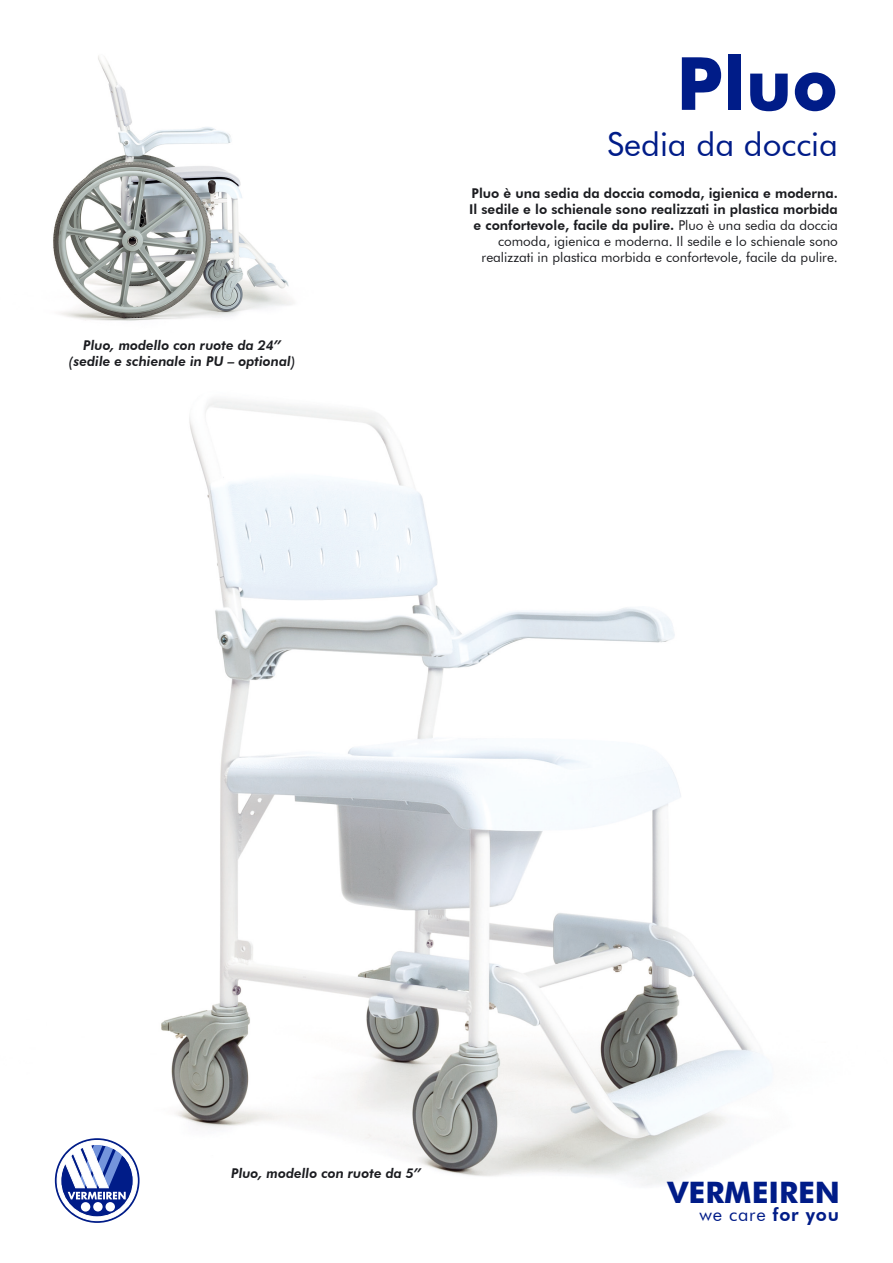
<style>
.page{position:relative;width:893px;height:1263px;background:#fff}
.page>*{position:absolute;margin:0;border:0;box-sizing:border-box;transform-origin:0 0}
.t1{font:700 73.5px "Futura BT";color:#001c88}
.t2{font:33px "Futura BT";color:#001c88}
.t3{font:700 29.55px "Futura BT";color:#001c88}
.t4{font:18.15px "Futura BT";letter-spacing:.04em;color:#001c88}
.t5{font:800 13.5px/16.2px "Futura BT";color:#1b1c20;text-align:right}
.t6{font:italic 800 13.5px/16.2px "Futura BT";color:#1b1c20;text-align:center}
.s1{font-weight:400}
.s2{font-weight:800}
</style>
<div class="page">
<img style="left:54px;top:399px;width:717px;height:824px">
<svg style="left:57px;top:1140px;width:81px;height:81px"></svg>
<img style="left:53px;top:56px;width:241px;height:265px">
<p class="t6" style="left:69px;top:337px;width:228px">Pluo, modello con ruote da 24” (sedile e schienale in PU – optional)</p>
<h1 class="t1" style="left:676px;top:39px;width:163px">Pluo</h1>
<h2 class="t2" style="left:607px;top:124px;width:232px">Sedia da doccia</h2>
<p class="t5" style="left:469px;top:185px;width:370px">Pluo è una sedia da doccia comoda, igienica e moderna.<br>Il sedile e lo schienale sono realizzati in plastica morbida e confortevole, facile da pulire. <span class="s1">Pluo è una sedia da doccia comoda, igienica e moderna. Il sedile e lo schienale sono realizzati in plastica morbida e confortevole, facile da pulire.</span></p>
<p class="t6" style="left:231px;top:1165px;width:192px">Pluo, modello con ruote da 5”</p>
<h3 class="t3" style="left:668px;top:1175px;width:174px">VERMEIREN</h3>
<h3 class="t4" style="left:699px;top:1203px;width:141px">we care <span class="s2">for you</span></h3>
</div>
